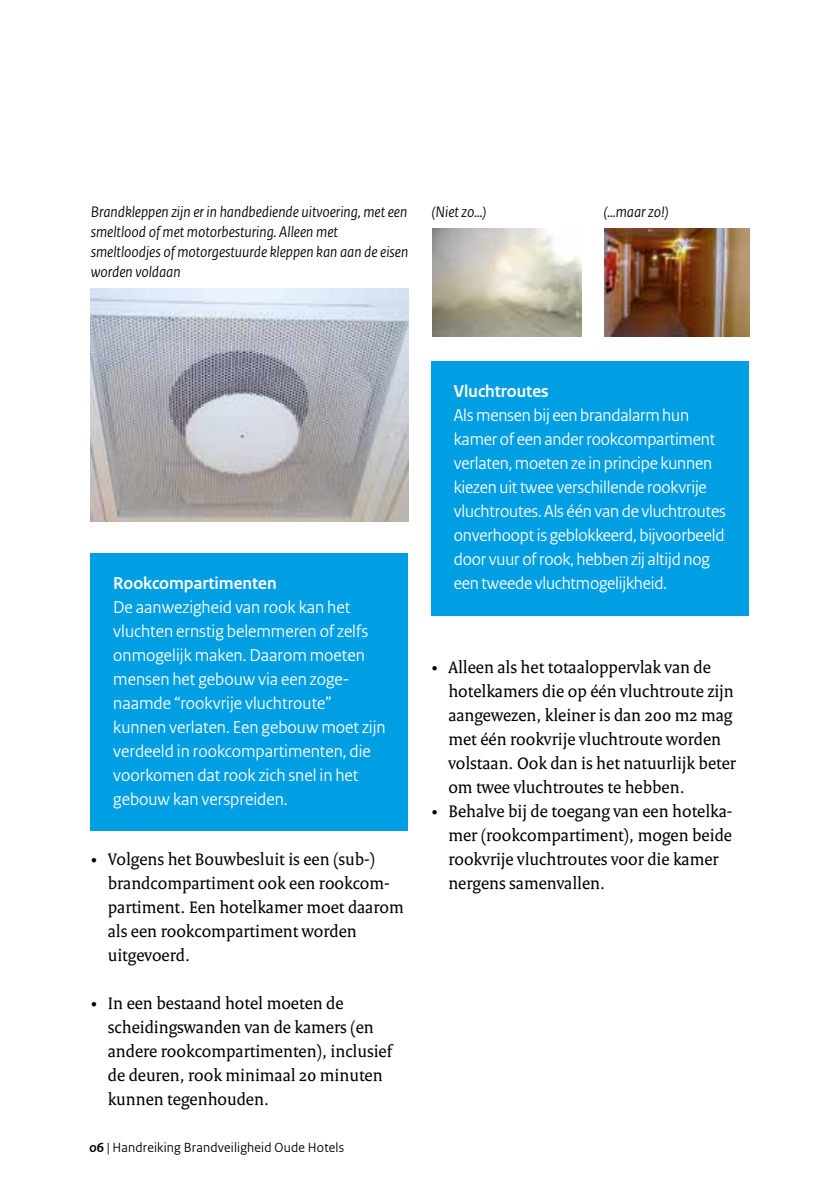
<style>
.page{position:relative;width:840px;height:1191px;background:#fff}
.page>*{position:absolute;margin:0;border:0;box-sizing:border-box;transform-origin:0 0}
.t1{font:18px/24px "Rijksoverheid Serif";color:#000}
.t2{font:18px/24px "Rijksoverheid Sans";letter-spacing:-.01em;color:#fff}
.t3{font:700 18px "Rijksoverheid Sans";color:#fff}
.t4{font:italic 16px/20px "Rijksoverheid Sans";color:#000}
.t5{font:14px "Rijksoverheid Sans";letter-spacing:.015em;color:#000}
.s1{font-weight:700}
</style>
<div class="page">
<div style="left:90px;top:553px;width:318px;height:278px;background:#009ee3"></div>
<img style="left:91px;top:289px;width:317px;height:232px">
<img style="left:432px;top:229px;width:149px;height:108px">
<img style="left:604px;top:228px;width:144px;height:108px">
<div style="left:431px;top:361px;width:317px;height:254px;background:#009ee3"></div>
<p class="t4" style="left:91px;top:202px;width:319px">Brandkleppen zijn er in handbediende uitvoering, met een smeltlood of met motorbesturing. Alleen met smeltloodjes of motorgestuurde kleppen kan aan de eisen worden voldaan</p>
<p class="t4" style="left:431px;top:202px;width:57px">(Niet zo…)</p>
<p class="t4" style="left:603px;top:202px;width:67px">(…maar zo!)</p>
<p class="t3" style="left:113px;top:573px;width:165px">Rookcompartimenten</p>
<p class="t2" style="left:113px;top:595px;width:274px">De aanwezigheid van rook kan het vluchten ernstig belemmeren of zelfs onmogelijk maken. Daarom moeten mensen het gebouw via een zoge&shy;naamde “rookvrije vluchtroute” kunnen verlaten. Een gebouw moet zijn verdeeld in rookcompartimenten, die voorkomen dat rook zich snel in het gebouw kan verspreiden.</p>
<p class="t1" style="left:108px;top:847px;width:297px;text-indent:-17px">• Volgens het Bouwbesluit is een (sub-) brandcompartiment ook een rookcom&shy;partiment. Een hotelkamer moet daarom als een rookcompartiment worden uitgevoerd.</p>
<p class="t1" style="left:108px;top:991px;width:286px;text-indent:-17px">• In een bestaand hotel moeten de scheidingswanden van de kamers (en andere rookcompartimenten), inclusief de deuren, rook minimaal 20 minuten kunnen tegenhouden.</p>
<p class="t5" style="left:89px;top:1139px;width:256px"><span class="s1">06</span> | Handreiking Brandveiligheid Oude Hotels</p>
<p class="t3" style="left:453px;top:381px;width:96px">Vluchtroutes</p>
<p class="t2" style="left:453px;top:403px;width:273px">Als mensen bij een brandalarm hun kamer of een ander rookcompartiment verlaten, moeten ze in principe kunnen kiezen uit twee verschillende rookvrije vluchtroutes. Als één van de vluchtroutes onverhoopt is geblokkeerd, bijvoorbeeld door vuur of rook, hebben zij altijd nog een tweede vluchtmogelijkheid.</p>
<p class="t1" style="left:448px;top:655px;width:289px;text-indent:-17px">• Alleen als het totaaloppervlak van de hotelkamers die op één vluchtroute zijn aangewezen, kleiner is dan 200 m2 mag met één rookvrije vluchtroute worden volstaan. Ook dan is het natuurlijk beter om twee vluchtroutes te hebben.</p>
<p class="t1" style="left:448px;top:799px;width:285px;text-indent:-17px">• Behalve bij de toegang van een hotelka&shy;mer (rookcompartiment), mogen beide rookvrije vluchtroutes voor die kamer nergens samenvallen.</p>
</div>
